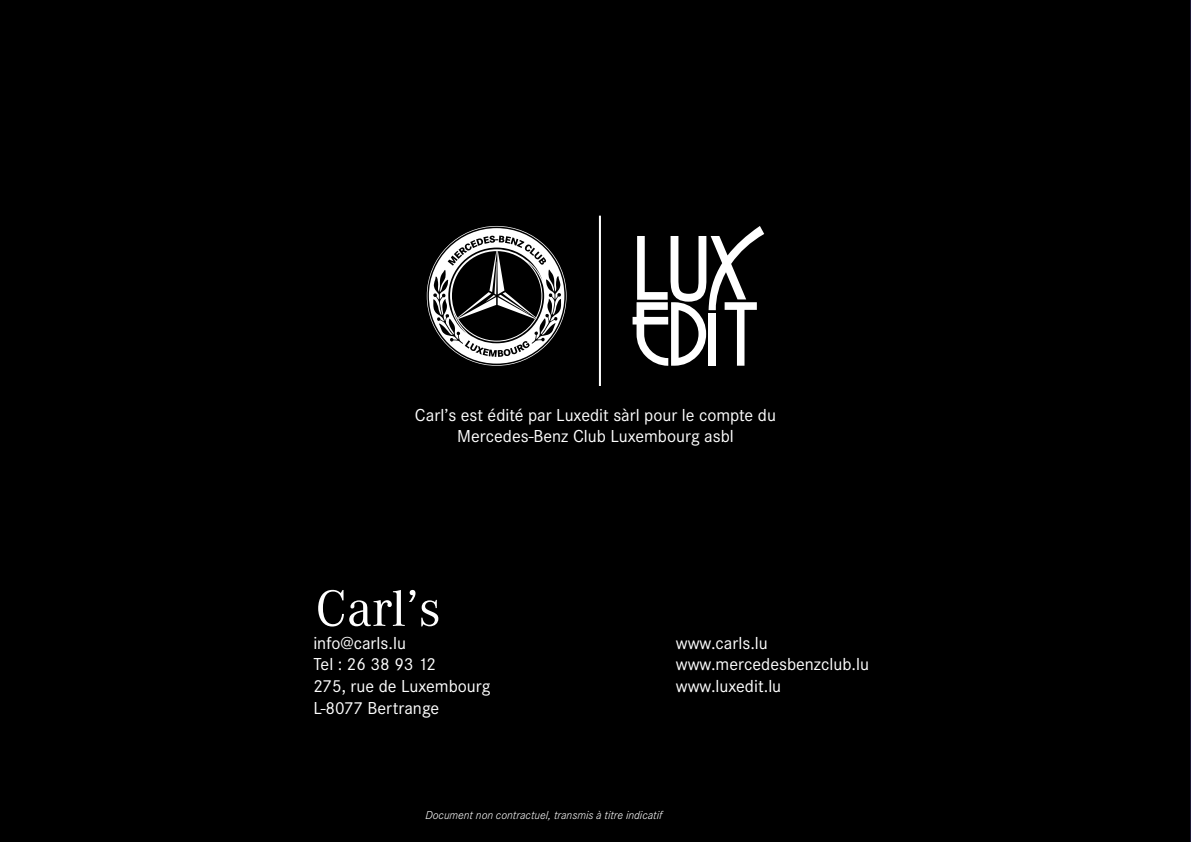
<style>
.page{position:relative;width:1191px;height:842px;background:#000}
.page>*{position:absolute;margin:0;border:0;box-sizing:border-box;transform-origin:0 0}
.t1{font:53px "Corporate A";color:#fff}
.t2{font:18px/21.6px "Corporate S";color:#fff}
.t3{font:italic 300 12px "Corporate S";color:#fff}
</style>
<div class="page">
<svg style="left:632px;top:226px;width:132px;height:140px"></svg>
<hr style="left:599px;top:216px;width:2px;height:170px;background:#fff">
<svg style="left:427px;top:226px;width:139px;height:140px"></svg>
<p class="t2" style="left:415px;top:404px;width:362px;text-align:center">Carl’s est édité par Luxedit sàrl pour le compte du<br>Mercedes-Benz Club Luxembourg asbl</p>
<h1 class="t1" style="left:315px;top:579px;width:127px">Carl’s</h1>
<p class="t2" style="left:313px;top:632px;width:179px">info@carls.lu<br>Tel : 26 38 93 12<br>275, rue de Luxembourg<br>L-8077 Bertrange</p>
<p class="t2" style="left:676px;top:632px;width:195px">www.carls.lu www.mercedesbenzclub.lu www.luxedit.lu</p>
<p class="t3" style="left:425px;top:808px;width:239px">Document non contractuel, transmis à titre indicatif</p>
</div>
